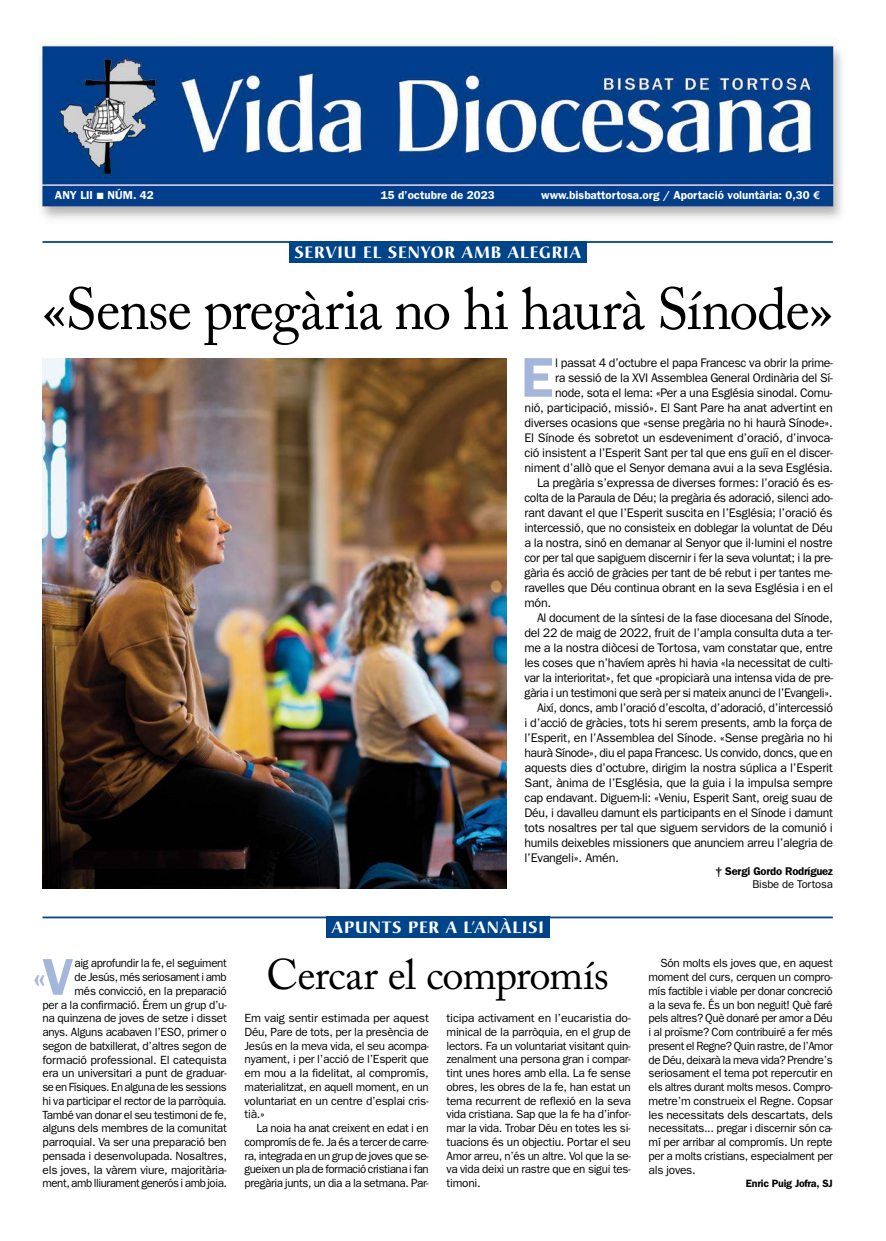
<style>
.page{position:relative;width:886px;height:1241px;background:#fff}
.page>*{position:absolute;margin:0;border:0;box-sizing:border-box;transform-origin:0 0}
.t1{font:58.75px "Adobe Caslon Pro";letter-spacing:-.025em;color:#000}
.t2{font:600 56.25px "Franklin Gothic";color:#a4b7db}
.t3{font:600 52px "Franklin Gothic";color:#a4b7db}
.t4{font:42.5px "Adobe Caslon Pro";letter-spacing:-.02em;color:#000}
.t5{font:600 36.38px "Franklin Gothic";color:#a4b7db}
.t6{font:700 16.25px "Christiana";letter-spacing:.05em;color:#fff}
.t7{font:12.5px "Franklin Gothic";letter-spacing:-.025em;color:#000}
.t8{font:11.88px/13.8px "Franklin Gothic";letter-spacing:-.025em;color:#000;text-align:justify}
.t9{font:600 11.5px "Franklin Gothic";color:#fff}
.t10{font:600 11.25px "Franklin Gothic";letter-spacing:-.02em;color:#000}
.t11{font:11.25px "Franklin Gothic";letter-spacing:-.02em;color:#000}
.t12{font:600 10.62px "Franklin Gothic";letter-spacing:-.02em;color:#000}
.s1{font-family:"European Pi Three";font-weight:400;font-size:9px}
.s2{font-family:"Euro Sans ITC";font-weight:700}
</style>
<div class="page">
<img style="left:38px;top:37px;width:804px;height:182px">
<div style="left:326px;top:916px;width:223px;height:21px;background:#00448a"></div>
<hr style="left:43px;top:916px;width:790px;height:2px;background:#00448a">
<div style="left:289px;top:241px;width:297px;height:21px;background:#00448a"></div>
<hr style="left:43px;top:241px;width:790px;height:2px;background:#00448a">
<img style="left:43px;top:358px;width:464px;height:530px">
<p class="t9" style="left:55px;top:190px;width:100px">ANY LII <span class="s1">L</span> NÚM. 42</p>
<p class="t9" style="left:381px;top:190px;width:115px">15 d’octubre de 2023</p>
<p class="t9" style="left:541px;top:190px;width:281px">www.bisbattortosa.org / Aportació voluntària: 0,30 <span class="s2">E</span></p>
<h3 class="t6" style="left:294px;top:242px;width:288px">SERVIU EL SENYOR AMB ALEGRIA</h3>
<h1 class="t1" style="left:43px;top:285px;width:792px">«Sense pregària no hi haurà Sínode»</h1>
<h2 class="t2" style="left:521px;top:356px;width:34px">E</h2>
<p class="t7" style="left:555px;top:357px;width:279px">l passat 4 d’octubre el papa Francesc va obrir la prime -</p>
<p class="t7" style="left:555px;top:372px;width:279px">ra sessió de la XVI Assemblea General Ordinària del Sí-</p>
<p class="t7" style="left:555px;top:387px;width:279px">node, sota el lema: «Per a una Església sinodal. Comu-</p>
<p class="t7" style="left:524px;top:402px;width:310px">nió, participació, missió». El Sant Pare ha anat advertint en</p>
<p class="t7" style="left:524px;top:417px;width:310px">diverses ocasions que «sense pregària no hi haurà Sínode».</p>
<p class="t7" style="left:524px;top:432px;width:310px">El Sínode és sobretot un esdeveniment d’oració, d’invoca-</p>
<p class="t7" style="left:524px;top:447px;width:310px">ció insistent a l’Esperit Sant per tal que ens guiï en el discer-</p>
<p class="t7" style="left:524px;top:462px;width:310px">niment d’allò que el Senyor demana avui a la seva Església.</p>
<p class="t7" style="left:537px;top:477px;width:297px">La pregària s’expressa de diverses formes: l’oració és es-</p>
<p class="t7" style="left:524px;top:492px;width:310px">colta de la Paraula de Déu; la pregària és adoració, silenci ado-</p>
<p class="t7" style="left:524px;top:507px;width:310px">rant davant el que l’Esperit suscita en l’Església; l’oració és</p>
<p class="t7" style="left:524px;top:522px;width:310px">intercessió, que no consisteix en doblegar la voluntat de Déu</p>
<p class="t7" style="left:524px;top:537px;width:310px">a la nostra, sinó en demanar al Senyor que il·lumini el nostre</p>
<p class="t7" style="left:524px;top:552px;width:310px">cor per tal que sapiguem discernir i fer la seva voluntat; i la pre-</p>
<p class="t7" style="left:524px;top:567px;width:310px">gària és acció de gràcies per tant de bé rebut i per tantes me-</p>
<p class="t7" style="left:524px;top:582px;width:310px">ravelles que Déu continua obrant en la seva Església i en el</p>
<p class="t7" style="left:524px;top:597px;width:28px">món.</p>
<p class="t7" style="left:537px;top:612px;width:297px">Al document de la síntesi de la fase diocesana del Sínode,</p>
<p class="t7" style="left:524px;top:627px;width:310px">del 22 de maig de 2022, fruit de l’ampla consulta duta a ter-</p>
<p class="t7" style="left:524px;top:642px;width:310px">me a la nostra diòcesi de Tortosa, vam constatar que, entre</p>
<p class="t7" style="left:524px;top:657px;width:310px">les coses que n’havíem après hi havia «la necessitat de culti-</p>
<p class="t7" style="left:524px;top:672px;width:310px">var la interioritat», fet que «propiciarà una intensa vida de pre-</p>
<p class="t7" style="left:524px;top:687px;width:309px">gària i un testimoni que serà per si mateix anunci de l’Evangeli».</p>
<p class="t7" style="left:537px;top:702px;width:297px">Així, doncs, amb l’oració d’escolta, d’adoració, d’intercessió</p>
<p class="t7" style="left:524px;top:717px;width:310px">i d’acció de gràcies, tots hi serem presents, amb la força de</p>
<p class="t7" style="left:524px;top:732px;width:310px">l’Esperit, en l’Assemblea del Sínode. «Sense pregària no hi</p>
<p class="t7" style="left:524px;top:747px;width:310px">haurà Sínode», diu el papa Francesc. Us convido, doncs, que en</p>
<p class="t7" style="left:524px;top:762px;width:310px">aquests dies d’octubre, dirigim la nostra súplica a l’Esperit</p>
<p class="t7" style="left:524px;top:777px;width:310px">Sant, ànima de l’Església, que la guia i la impulsa sempre</p>
<p class="t7" style="left:524px;top:792px;width:310px">cap endavant. Diguem-li: «Veniu, Esperit Sant, oreig suau de</p>
<p class="t7" style="left:524px;top:807px;width:310px">Déu, i davalleu damunt els participants en el Sínode i damunt</p>
<p class="t7" style="left:524px;top:822px;width:310px">tots nosaltres per tal que siguem servidors de la comunió i</p>
<p class="t7" style="left:524px;top:837px;width:310px">humils deixebles missioners que anunciem arreu l’alegria de</p>
<p class="t7" style="left:524px;top:852px;width:96px">l’Evangeli». Amén.</p>
<p class="t10" style="left:715px;top:866px;width:119px">† Sergi Gordo Rodríguez</p>
<p class="t11" style="left:752px;top:880px;width:82px">Bisbe de Tortosa</p>
<p class="t8" style="left:43px;top:957px;width:186px;text-align:right">aig aprofundir la fe, el seguiment<br>de Jesús, més seriosament i amb<br>més convicció, en la preparació<br>per a la confirmació. Érem un grup d’u&shy;na quinzena de joves de setze i disset anys. Alguns acabaven l’ESO, primer o segon de batxillerat, d’altres segon de formació professional. El catequista era un universitari a punt de graduar&shy;se en Físiques. En alguna de les sessions hi va participar el rector de la parròquia.<br>També van donar el seu testimoni de fe, alguns dels membres de la comuni tat parroquial. Va ser una preparació ben pensada i desenvolupada. Nosaltres, els joves, la vàrem viure, majoritària&shy;ment, amb lliurament generós i amb joia.</p>
<h3 class="t3" style="left:42px;top:956px;width:33px">V</h3>
<h3 class="t5" style="left:32px;top:964px;width:16px">«</h3>
<h3 class="t6" style="left:332px;top:917px;width:214px">APUNTS PER A L’ANÀLISI</h3>
<h3 class="t4" style="left:266px;top:957px;width:344px">Cercar el compromís</h3>
<p class="t8" style="left:244px;top:1011px;width:186px">Em vaig sentir estimada per aquest Déu, Pare de tots, per la presència de Jesús en la meva vida, el seu acompa&shy;nyament, i per l’acció de l’Esperit que em mou a la fidelitat, al compromís, materialitzat, en aquell moment, en un voluntariat en un centre d’esplai cris&shy;tià.»</p>
<p class="t8" style="left:244px;top:1121px;width:186px;text-indent:12px">La noia ha anat creixent en edat i en compromís de fe. Ja és a tercer de car re&shy;ra, integrada en un grup de joves que se&shy;gueixen un pla de formació cristiana i fan pregària junts, un dia a la setmana. Par -</p>
<p class="t8" style="left:446px;top:1011px;width:186px">ticipa activament en l’eucaristia do&shy;minical de la parròquia, en el grup de lectors. Fa un voluntariat visitant quin&shy;zenalment una persona gran i compar&shy;tint unes hores amb ella. La fe sense obres, les obres de la fe, han estat un tema recurrent de reflexió en la seva vida cristiana. Sap que la fe ha d’infor&shy;mar la vida. Trobar Déu en totes les si&shy;tuacions és un objectiu. Portar el seu Amor arreu, n’és un altre. Vol que la se&shy;va vida deixi un rastre que en sigui tes&shy;timoni.</p>
<p class="t8" style="left:648px;top:957px;width:186px;text-indent:12px">Són molts els joves que, en aquest moment del curs, cerquen un compro&shy;mís factible i viable per donar concreció a la seva fe. És un bon neguit! Què faré pels altres? Què donaré per amor a Déu i al proïsme? Com contribuiré a fer més present el Regne? Quin rastre, de l’A mor de Déu, deixarà la meva vida? Prendre’s seriosament el tema pot repercutir en els altres durant molts mesos. Compro&shy;metre’m construeix el Regne. Copsar les necessitats dels descartats, dels necessitats... pregar i discernir són ca&shy;mí per arribar al compromís. Un repte per a molts cristians, especialment per als joves.</p>
<p class="t12" style="left:746px;top:1179px;width:88px">Enric Puig Jofra, SJ</p>
</div>
